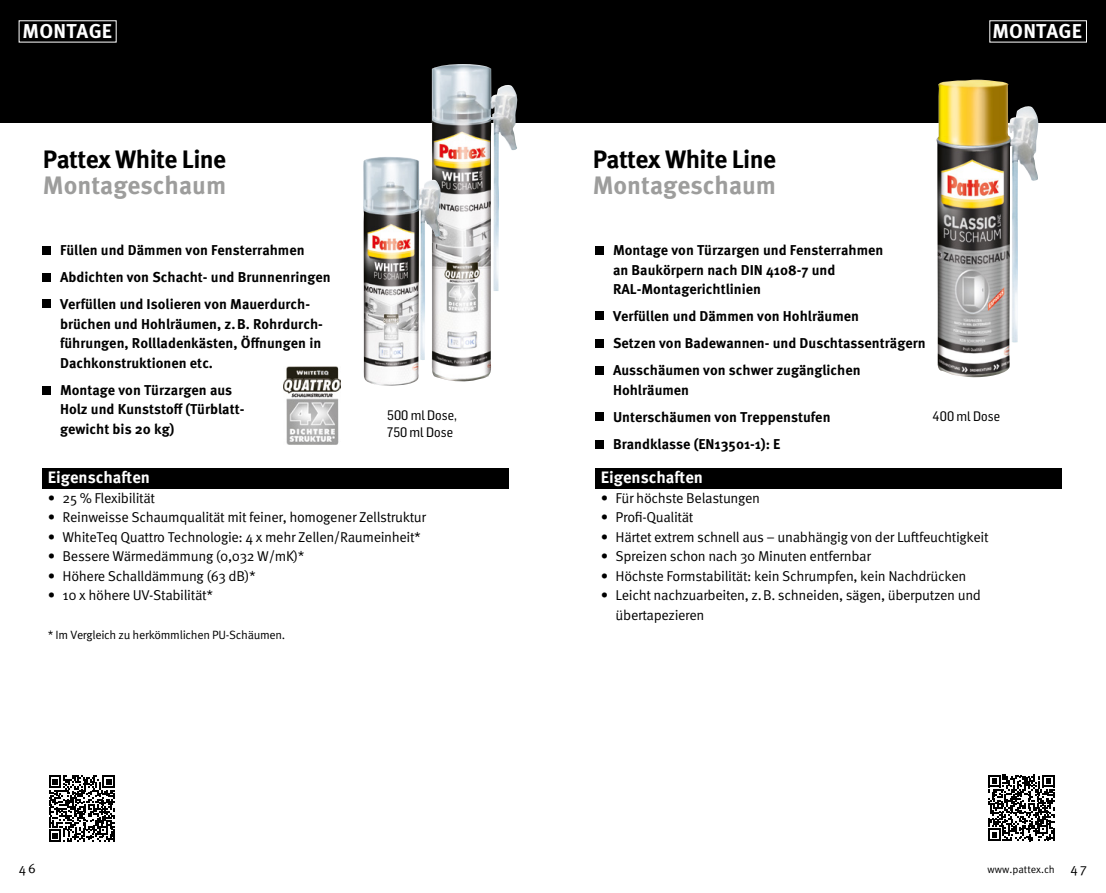
<style>
.page{position:relative;width:1106px;height:893px;background:#fff}
.page>*{position:absolute;margin:0;border:0;box-sizing:border-box;transform-origin:0 0}
.t1{font:700 25.2px "Meta Pro";letter-spacing:-.025em;color:#000}
.t2{font:700 25.2px "Meta Pro";color:#9d9d9c}
.t3{font:700 20.1px "Meta Pro";letter-spacing:.01em;color:#fff}
.t4{font:700 16.5px "Meta Pro";color:#fff}
.t5{font:700 14.25px/27px "Meta Pro";color:#000}
.t6{font:14.25px/19.5px "Meta Pro Norm";letter-spacing:-.025em;color:#000}
.t7{font:13.5px/17.5px "Flama Semicondensed Basic";letter-spacing:.005em;color:#000}
.t8{font:13.5px "Meta Pro Norm";color:#000}
.t9{font:12px "Meta Pro Norm";letter-spacing:-.025em;color:#000}
.t10{font:10.5px "Meta Pro Norm";color:#000}
</style>
<div class="page">
<div style="left:0;top:0;width:553px;height:122px;background:#000"></div>
<div style="left:553px;top:0;width:553px;height:122px;background:#000"></div>
<div style="left:43px;top:246px;width:8px;height:9px;background:#000"></div>
<div style="left:43px;top:273px;width:8px;height:9px;background:#000"></div>
<div style="left:43px;top:299px;width:8px;height:9px;background:#000"></div>
<div style="left:43px;top:386px;width:8px;height:8px;background:#000"></div>
<div style="left:595px;top:246px;width:9px;height:9px;background:#000"></div>
<div style="left:595px;top:311px;width:9px;height:9px;background:#000"></div>
<div style="left:595px;top:339px;width:9px;height:9px;background:#000"></div>
<div style="left:595px;top:366px;width:9px;height:9px;background:#000"></div>
<div style="left:595px;top:412px;width:9px;height:9px;background:#000"></div>
<div style="left:595px;top:440px;width:9px;height:9px;background:#000"></div>
<div style="left:43px;top:469px;width:466px;height:20px;background:#000"></div>
<div style="left:595px;top:469px;width:467px;height:20px;background:#000"></div>
<img style="left:430px;top:64px;width:88px;height:318px">
<img style="left:283px;top:367px;width:58px;height:77px">
<img style="left:363px;top:157px;width:79px;height:229px">
<img style="left:936px;top:80px;width:103px;height:298px">
<svg style="left:49px;top:775px;width:66px;height:67px"></svg>
<svg style="left:988px;top:775px;width:66px;height:66px"></svg>
<h2 class="t3" style="left:23px;top:16px;width:91px">MONTAGE</h2>
<h1 class="t1" style="left:43px;top:139px;width:185px">Pattex White Line</h1>
<h1 class="t2" style="left:43px;top:166px;width:185px">Montageschaum</h1>
<p class="t5" style="left:60px;top:236px;width:272px">Füllen und Dämmen von Fensterrahmen<br>Abdichten von Schacht- und Brunnenringen<br>Verfüllen und Isolieren von Mauerdurch-</p>
<p class="t5" style="left:60px;top:313px;width:264px;line-height:19.5px;text-align:justify">brüchen und Hohlräumen, z.B. Rohrdurch&shy;führungen, Rollladenkästen, Öffnungen in Dachkonstruktionen etc.</p>
<p class="t5" style="left:60px;top:379px;width:186px;line-height:19.5px">Montage von Türzargen aus<br>Holz und Kunststoff (Türblatt&shy;gewicht bis 20 kg)</p>
<h1 class="t1" style="left:592px;top:139px;width:185px">Pattex White Line</h1>
<h1 class="t2" style="left:592px;top:166px;width:185px">Montageschaum</h1>
<h2 class="t3" style="left:992px;top:15px;width:91px">MONTAGE</h2>
<p class="t5" style="left:613px;top:240px;width:272px;line-height:19.5px">Montage von Türzargen und Fensterrahmen an Baukörpern nach DIN 4108-7 und<br>RAL-Montagerichtlinien</p>
<p class="t5" style="left:613px;top:302px;width:314px">Verfüllen und Dämmen von Hohlräumen<br>Setzen von Badewannen- und Duschtassenträgern<br>Ausschäumen von schwer zugänglichen</p>
<p class="t5" style="left:613px;top:375px;width:219px">Hohlräumen<br>Unterschäumen von Treppenstufen<br>Brandklasse (EN13501-1): E</p>
<p class="t7" style="left:387px;top:405px;width:72px">500 ml Dose,<br>750 ml Dose</p>
<p class="t7" style="left:932px;top:407px;width:69px">400 ml Dose</p>
<p class="t4" style="left:48px;top:465px;width:104px">Eigenschaften</p>
<p class="t6" style="left:48px;top:487px;width:109px">• 25 % Flexibilität</p>
<p class="t6" style="left:48px;top:507px;width:380px">• Reinweisse Schaumqualität mit feiner, homogener Zellstruktur</p>
<p class="t6" style="left:48px;top:526px;width:375px">• WhiteTeq Quattro Technologie: 4 x mehr Zellen/Raumeinheit*</p>
<p class="t6" style="left:48px;top:546px;width:258px">• Bessere Wärmedämmung (0,032 W/mK)*</p>
<p class="t6" style="left:48px;top:565px;width:209px">• Höhere Schalldämmung (63 dB)*</p>
<p class="t6" style="left:48px;top:585px;width:167px">• 10 x höhere UV-Stabilität*</p>
<p class="t9" style="left:48px;top:626px;width:239px">* Im Vergleich zu herkömmlichen PU-Schäumen.</p>
<p class="t4" style="left:600px;top:465px;width:104px">Eigenschaften</p>
<p class="t6" style="left:600px;top:487px;width:161px">• Für höchste Belastungen</p>
<p class="t6" style="left:600px;top:507px;width:94px">• Profi-Qualität</p>
<p class="t6" style="left:600px;top:526px;width:389px">• Härtet extrem schnell aus – unabhängig von der Luftfeuchtigkeit</p>
<p class="t6" style="left:600px;top:546px;width:272px">• Spreizen schon nach 30 Minuten entfernbar</p>
<p class="t6" style="left:600px;top:565px;width:367px">• Höchste Formstabilität: kein Schrumpfen, kein Nachdrücken</p>
<p class="t6" style="left:615px;top:585px;width:367px;text-indent:-15px">• Leicht nachzuarbeiten, z.B. schneiden, sägen, überputzen und übertapezieren</p>
<p class="t8" style="left:19px;top:858px;width:19px">46</p>
<p class="t8" style="left:1070px;top:858px;width:18px">47</p>
<p class="t10" style="left:987px;top:862px;width:69px">www.pattex.ch</p>
</div>
